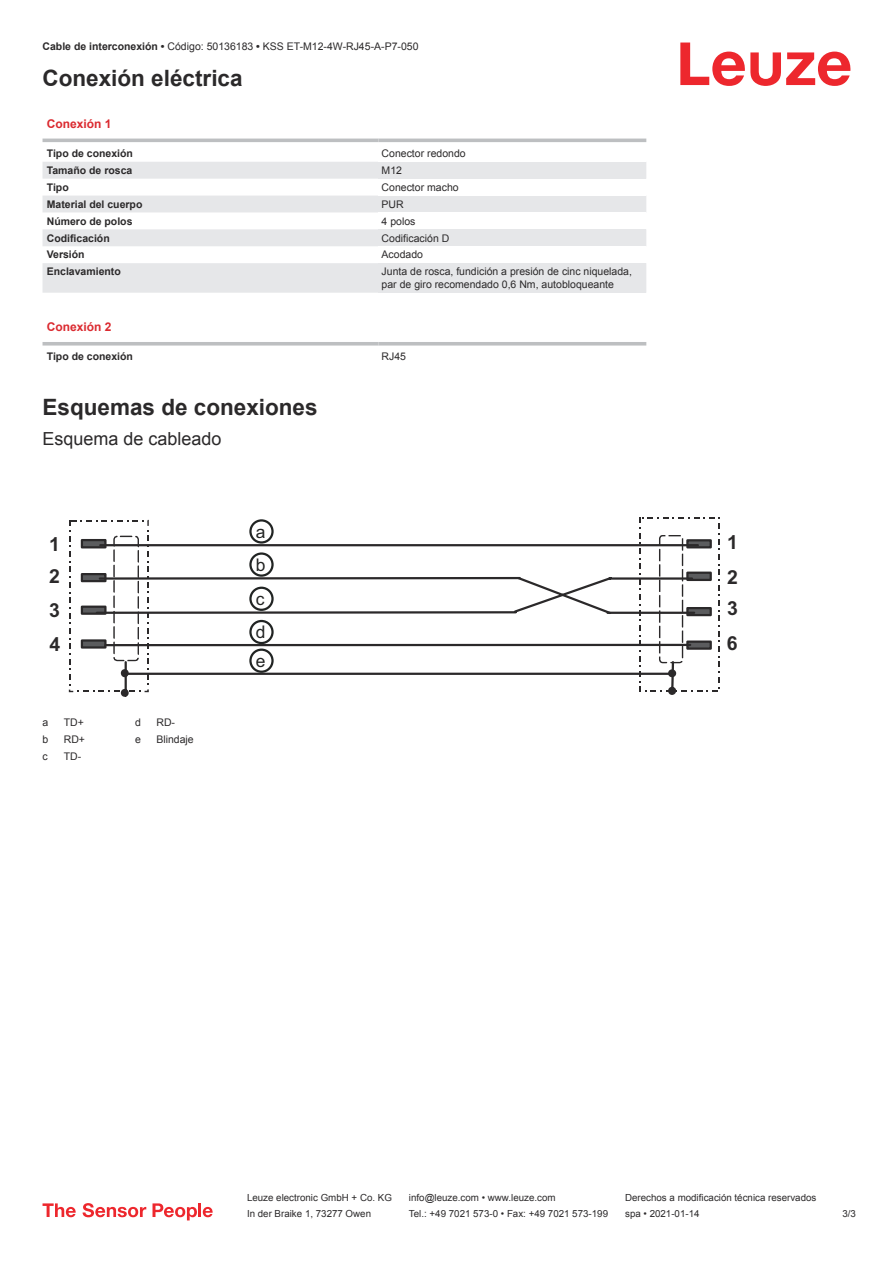
<style>
.page{position:relative;width:893px;height:1263px;background:#fff}
.page>*{position:absolute;margin:0;border:0;box-sizing:border-box;transform-origin:0 0}
.t1{font:700 22.5px "Arial";color:#2b292a}
.t2{font:700 19.35px "Arial";color:#2b292a}
.t3{font:18px "Arial";color:#2b292a}
.t4{font:17.4px/33.5px "Arial";color:#222423;text-align:justify}
.t5{font:700 12px "Arial";color:#db2a30}
.t6{font:10.5px/12.6px "Arial";color:#2b292a}
.t7{font:700 10.5px "Arial";color:#2b292a}
.t8{font:9.75px "Arial";color:#2b292a}
.s1{font-weight:700}
</style>
<div class="page">
<svg style="left:680px;top:43px;width:170px;height:43px"></svg>
<svg style="left:43px;top:138px;width:603px;height:1px"></svg>
<svg style="left:43px;top:162px;width:335px;height:131px;fill:#e6e7e9"></svg>
<hr style="left:43px;top:139px;width:335px;height:3px;background:#bdbfc1">
<hr style="left:378px;top:139px;width:268px;height:3px;background:#bdbfc1">
<div style="left:378px;top:162px;width:268px;height:17px;background:#e6e7e9"></div>
<div style="left:378px;top:196px;width:268px;height:16px;background:#e6e7e9"></div>
<div style="left:378px;top:229px;width:268px;height:17px;background:#e6e7e9"></div>
<div style="left:378px;top:263px;width:268px;height:30px;background:#e6e7e9"></div>
<svg style="left:43px;top:342px;width:335px;height:4px"></svg>
<svg style="left:378px;top:342px;width:268px;height:4px"></svg>
<svg style="left:43px;top:1203px;width:33px;height:14px"></svg>
<svg style="left:83px;top:1203px;width:63px;height:14px"></svg>
<svg style="left:153px;top:1203px;width:44px;height:17px"></svg>
<hr style="left:198px;top:1203px;width:3px;height:14px;background:#ed272d">
<svg style="left:203px;top:1207px;width:10px;height:10px"></svg>
<svg style="left:69px;top:517px;width:650px;height:180px"></svg>
<div style="left:121px;top:669px;width:8px;height:8px;border:2px solid #2b292a;border-radius:50%"></div>
<div style="left:249px;top:519px;width:25px;height:25px;border:2px solid #212423;border-radius:50%"></div>
<div style="left:249px;top:552px;width:25px;height:25px;border:2px solid #212423;border-radius:50%"></div>
<div style="left:249px;top:587px;width:25px;height:24px;border:2px solid #212423;border-radius:50%"></div>
<div style="left:249px;top:620px;width:25px;height:24px;border:2px solid #212423;border-radius:50%"></div>
<div style="left:249px;top:648px;width:25px;height:25px;border:2px solid #212423;border-radius:50%"></div>
<p class="t6" style="left:43px;top:41px;width:377px"><span class="s1">Cable de interconexión •</span> Código: 50136183 <span class="s1">•</span> KSS ET-M12-4W-RJ45-A-P7-050</p>
<h1 class="t1" style="left:43px;top:70px;width:202px">Conexión eléctrica</h1>
<p class="t5" style="left:47px;top:119px;width:66px">Conexión 1</p>
<p class="t7" style="left:47px;top:149px;width:88px">Tipo de conexión</p>
<p class="t6" style="left:382px;top:148px;width:86px">Conector redondo</p>
<p class="t7" style="left:47px;top:166px;width:87px">Tamaño de rosca</p>
<p class="t6" style="left:382px;top:165px;width:22px">M12</p>
<p class="t7" style="left:47px;top:183px;width:23px">Tipo</p>
<p class="t6" style="left:382px;top:182px;width:79px">Conector macho</p>
<p class="t7" style="left:47px;top:200px;width:97px">Material del cuerpo</p>
<p class="t6" style="left:382px;top:199px;width:24px">PUR</p>
<p class="t7" style="left:47px;top:217px;width:87px">Número de polos</p>
<p class="t6" style="left:382px;top:216px;width:35px">4 polos</p>
<p class="t7" style="left:47px;top:234px;width:65px">Codificación</p>
<p class="t6" style="left:382px;top:233px;width:69px">Codificación D</p>
<p class="t7" style="left:47px;top:251px;width:39px">Versión</p>
<p class="t6" style="left:382px;top:249px;width:43px">Acodado</p>
<p class="t7" style="left:47px;top:268px;width:76px">Enclavamiento</p>
<p class="t6" style="left:382px;top:266px;width:252px">Junta de rosca, fundición a presión de cinc niquelada, par de giro recomendado 0,6 Nm, autobloqueante</p>
<p class="t5" style="left:47px;top:322px;width:66px">Conexión 2</p>
<p class="t7" style="left:47px;top:353px;width:88px">Tipo de conexión</p>
<p class="t6" style="left:382px;top:351px;width:26px">RJ45</p>
<h1 class="t1" style="left:43px;top:399px;width:277px">Esquemas de conexiones</h1>
<h3 class="t3" style="left:43px;top:432px;width:181px">Esquema de cableado</h3>
<h2 class="t2" style="left:49px;top:533px;width:12px">1</h2>
<h2 class="t2" style="left:49px;top:565px;width:12px">2</h2>
<h2 class="t2" style="left:49px;top:599px;width:12px">3</h2>
<h2 class="t2" style="left:49px;top:633px;width:12px">4</h2>
<p class="t6" style="left:43px;top:717px;width:7px">a</p>
<p class="t6" style="left:64px;top:717px;width:22px">TD+</p>
<p class="t6" style="left:43px;top:734px;width:7px">b</p>
<p class="t6" style="left:64px;top:734px;width:23px">RD+</p>
<p class="t6" style="left:43px;top:751px;width:7px">c</p>
<p class="t6" style="left:64px;top:751px;width:19px">TD-</p>
<p class="t6" style="left:135px;top:717px;width:7px">d</p>
<p class="t6" style="left:156px;top:717px;width:20px">RD-</p>
<p class="t6" style="left:135px;top:734px;width:7px">e</p>
<p class="t6" style="left:156px;top:734px;width:39px">Blindaje</p>
<h3 class="t4" style="left:256px;top:515px;width:11px">a b c d</h3>
<h3 class="t4" style="left:256px;top:644px;width:11px">e</h3>
<h2 class="t2" style="left:727px;top:531px;width:12px">1</h2>
<h2 class="t2" style="left:727px;top:566px;width:12px">2</h2>
<h2 class="t2" style="left:727px;top:597px;width:12px">3</h2>
<h2 class="t2" style="left:727px;top:631px;width:12px">6</h2>
<p class="t8" style="left:247px;top:1194px;width:146px">Leuze electronic GmbH + Co. KG</p>
<p class="t8" style="left:409px;top:1194px;width:148px">info@leuze.com • www.leuze.com</p>
<p class="t8" style="left:625px;top:1194px;width:193px">Derechos a modificación técnica reservados</p>
<p class="t8" style="left:247px;top:1210px;width:126px">In der Braike 1, 73277 Owen</p>
<p class="t8" style="left:409px;top:1210px;width:201px">Tel.: +49 7021 573-0 • Fax: +49 7021 573-199</p>
<p class="t8" style="left:625px;top:1210px;width:76px">spa • 2021-01-14</p>
<p class="t8" style="left:842px;top:1210px;width:15px">3 /3</p>
</div>
